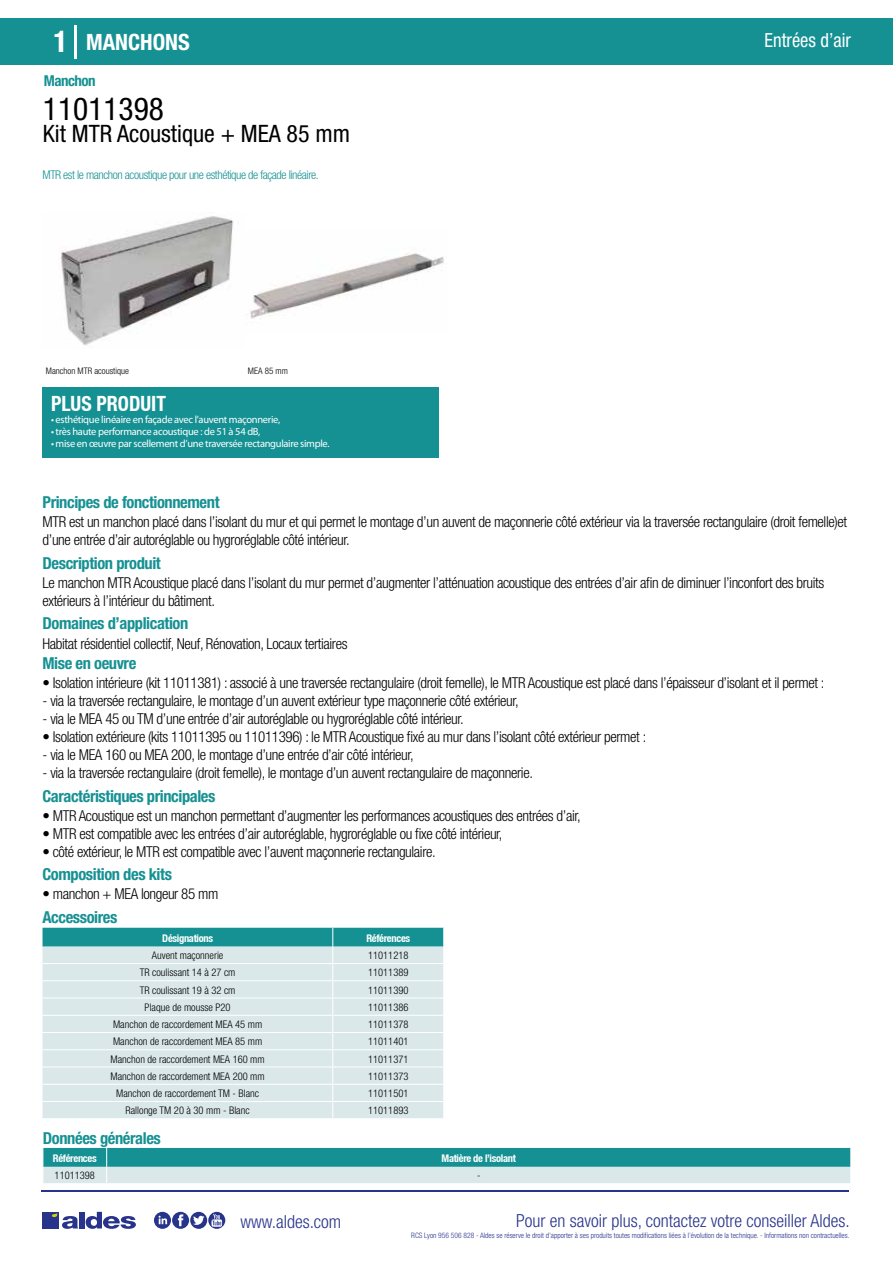
<style>
.page{position:relative;width:893px;height:1263px;background:#fff}
.page>*{position:absolute;margin:0;border:0;box-sizing:border-box;transform-origin:0 0}
.t1{font:condensed 31.5px "Helvetica Neue LT Std";color:#000}
.t2{font:condensed 24px "Helvetica Neue LT Std";color:#000}
.t3{font:700 condensed 22.5px "Helvetica Neue LT Std";color:#fff}
.t4{font:700 condensed 21px "Helvetica Neue";color:#fff;scale:.95 1}
.t5{font:condensed 19.5px "Helvetica Neue LT Std";color:#fff;scale:.95 1}
.t6{font:300 condensed 18px "Helvetica Neue";color:#28348b}
.t7{font:700 condensed 16.5px "Helvetica Neue LT Std";letter-spacing:-.025em;color:#169193}
.t8{font:300 condensed 15px/18px "Helvetica Neue LT Std";letter-spacing:-.025em;color:#000}
.t9{font:700 condensed 15px "Helvetica Neue LT Std";letter-spacing:-.035em;color:#169193}
.t10{font:300 condensed 12px "Helvetica Neue LT Std";letter-spacing:-.035em;color:#169193}
.t11{font:300 condensed 10.5px "Helvetica Neue";color:#000}
.t12{font:10.5px "Myriad Pro";letter-spacing:-.03em;color:#fff}
.t13{font:700 condensed 10.5px "Helvetica Neue";letter-spacing:-.03em;color:#fff}
.t14{font:300 condensed 9px "Helvetica Neue";color:#000}
.t15{font:300 condensed 7.5px "Helvetica Neue";color:#28348b}
.s1{font-size:30px}
</style>
<div class="page">
<div style="left:0;top:18px;width:893px;height:46px;background:#169193"></div>
<div style="left:43px;top:387px;width:396px;height:70px;background:#169193"></div>
<hr style="left:74px;top:25px;width:2px;height:33px;background:#fff">
<svg style="left:60px;top:216px;width:174px;height:130px"></svg>
<img style="left:250px;top:253px;width:194px;height:66px">
<svg style="left:43px;top:928px;width:401px;height:190px;background:#c9e0e1"></svg>
<svg style="left:43px;top:1148px;width:808px;height:35px;background:#71b9bb"></svg>
<hr style="left:41px;top:1190px;width:808px;height:1px;background:#28348b">
<svg style="left:154px;top:1212px;width:71px;height:17px"></svg>
<div style="left:42px;top:1212px;width:17px;height:16px;background:#28348b"></div>
<div style="left:79px;top:1212px;width:5px;height:16px;background:#28348b"></div>
<svg style="left:86px;top:1212px;width:50px;height:17px"></svg>
<svg style="left:52px;top:1213px;width:26px;height:16px"></svg>
<h3 class="t3" style="left:54px;top:28px;width:138px"><span class="s1">1</span> MANCHONS</h3>
<h3 class="t5" style="left:765px;top:29px;width:92px">Entrées d’air</h3>
<p class="t9" style="left:44px;top:71px;width:53px">Manchon</p>
<h1 class="t1" style="left:43px;top:91px;width:122px">11011398</h1>
<h2 class="t2" style="left:43px;top:120px;width:309px">Kit MTR Acoustique + MEA 85 mm</h2>
<p class="t10" style="left:43px;top:167px;width:278px">MTR est le manchon acoustique pour une esthétique de façade linéaire.</p>
<p class="t14" style="left:46px;top:365px;width:84px">Manchon MTR acoustique</p>
<p class="t14" style="left:248px;top:365px;width:41px">MEA 85 mm</p>
<h3 class="t4" style="left:51px;top:391px;width:122px">PLUS PRODUIT</h3>
<p class="t12" style="left:51px;top:413px;width:231px">• esthétique linéaire en façade avec l’auvent maçonnerie,</p>
<p class="t12" style="left:51px;top:425px;width:211px">• très haute performance acoustique : de 51 à 54 dB,</p>
<p class="t12" style="left:51px;top:437px;width:280px">• mise en œuvre par scellement d’une traversée rectangulaire simple.</p>
<p class="t7" style="left:43px;top:492px;width:179px">Principes de fonctionnement</p>
<p class="t8" style="left:43px;top:513px;width:806px">MTR est un manchon placé dans l’isolant du mur et qui permet le montage d’un auvent de maçonnerie côté extérieur via la traversée rectangulaire (droit femelle)et d’une entrée d’air autoréglable ou hygroréglable côté intérieur.</p>
<p class="t8" style="left:43px;top:573px;width:783px">Le manchon MTR Acoustique placé dans l’isolant du mur permet d’augmenter l’atténuation acoustique des entrées d’air afin de diminuer l’inconfort des bruits extérieurs à l’intérieur du bâtiment.</p>
<p class="t8" style="left:43px;top:634px;width:307px">Habitat résidentiel collectif, Neuf, Rénovation, Locaux tertiaires</p>
<p class="t8" style="left:43px;top:674px;width:783px">• Isolation intérieure (kit 11011381) : associé à une traversée rectangulaire (droit femelle), le MTR Acoustique est placé dans l’épaisseur d’isolant et il permet :</p>
<p class="t8" style="left:43px;top:692px;width:478px">- via la traversée rectangulaire, le montage d’un auvent extérieur type maçonnerie côté extérieur,</p>
<p class="t8" style="left:43px;top:710px;width:423px">- via le MEA 45 ou TM d’une entrée d’air autoréglable ou hygroréglable côté intérieur.</p>
<p class="t8" style="left:43px;top:728px;width:605px">• Isolation extérieure (kits 11011395 ou 11011396) : le MTR Acoustique fixé au mur dans l’isolant côté extérieur permet :</p>
<p class="t8" style="left:43px;top:746px;width:373px">- via le MEA 160 ou MEA 200, le montage d’une entrée d’air côté intérieur,</p>
<p class="t8" style="left:43px;top:764px;width:492px">- via la traversée rectangulaire (droit femelle), le montage d’un auvent rectangulaire de maçonnerie.</p>
<p class="t7" style="left:43px;top:553px;width:120px">Description produit</p>
<p class="t7" style="left:43px;top:613px;width:147px">Domaines d’application</p>
<p class="t7" style="left:43px;top:653px;width:95px">Mise en oeuvre</p>
<p class="t7" style="left:43px;top:786px;width:174px">Caractéristiques principales</p>
<p class="t8" style="left:43px;top:807px;width:540px">• MTR Acoustique est un manchon permettant d’augmenter les performances acoustiques des entrées d’air,</p>
<p class="t8" style="left:43px;top:825px;width:462px">• MTR est compatible avec les entrées d’air autoréglable, hygroréglable ou fixe côté intérieur,</p>
<p class="t8" style="left:43px;top:843px;width:395px">• côté extérieur, le MTR est compatible avec l’auvent maçonnerie rectangulaire.</p>
<p class="t7" style="left:43px;top:864px;width:131px">Composition des kits</p>
<p class="t8" style="left:43px;top:884px;width:177px">• manchon + MEA longeur 85 mm</p>
<p class="t7" style="left:43px;top:908px;width:76px">Accessoires</p>
<p class="t13" style="left:162px;top:932px;width:52px">Désignations</p>
<p class="t13" style="left:366px;top:932px;width:45px">Références</p>
<p class="t11" style="left:152px;top:949px;width:73px">Auvent maçonnerie</p>
<p class="t11" style="left:368px;top:949px;width:42px">11011218</p>
<p class="t11" style="left:140px;top:966px;width:97px">TR coulissant 14 à 27 cm</p>
<p class="t11" style="left:368px;top:966px;width:42px">11011389</p>
<p class="t11" style="left:140px;top:984px;width:97px">TR coulissant 19 à 32 cm</p>
<p class="t11" style="left:368px;top:984px;width:42px">11011390</p>
<p class="t11" style="left:145px;top:1001px;width:88px">Plaque de mousse P20</p>
<p class="t11" style="left:368px;top:1001px;width:42px">11011386</p>
<p class="t11" style="left:113px;top:1018px;width:151px">Manchon de raccordement MEA 45 mm</p>
<p class="t11" style="left:368px;top:1018px;width:42px">11011378</p>
<p class="t11" style="left:113px;top:1035px;width:151px">Manchon de raccordement MEA 85 mm</p>
<p class="t11" style="left:368px;top:1035px;width:42px">11011401</p>
<p class="t11" style="left:111px;top:1053px;width:156px">Manchon de raccordement MEA 160 mm</p>
<p class="t11" style="left:368px;top:1053px;width:42px">11011371</p>
<p class="t11" style="left:111px;top:1070px;width:156px">Manchon de raccordement MEA 200 mm</p>
<p class="t11" style="left:368px;top:1070px;width:42px">11011373</p>
<p class="t11" style="left:116px;top:1087px;width:145px">Manchon de raccordement TM - Blanc</p>
<p class="t11" style="left:368px;top:1087px;width:42px">11011501</p>
<p class="t11" style="left:126px;top:1104px;width:126px">Rallonge TM 20 à 30 mm - Blanc</p>
<p class="t11" style="left:368px;top:1104px;width:42px">11011893</p>
<p class="t7" style="left:43px;top:1128px;width:119px">Données générales</p>
<p class="t13" style="left:53px;top:1152px;width:45px">Références</p>
<p class="t13" style="left:442px;top:1152px;width:76px">Matière de l’isolant</p>
<p class="t11" style="left:55px;top:1169px;width:42px">11011398</p>
<p class="t11" style="left:477px;top:1169px;width:5px">-</p>
<p class="t6" style="left:240px;top:1211px;width:102px">www.aldes.com</p>
<p class="t6" style="left:516px;top:1211px;width:335px">Pour en savoir plus, contactez votre conseiller Aldes.</p>
<p class="t15" style="left:411px;top:1230px;width:440px">RCS Lyon 956 506 828 - Aldes se réserve le droit d’apporter à ses produits toutes modifications liées à l’évolution de la technique. - Informations non contractuelles.</p>
</div>
